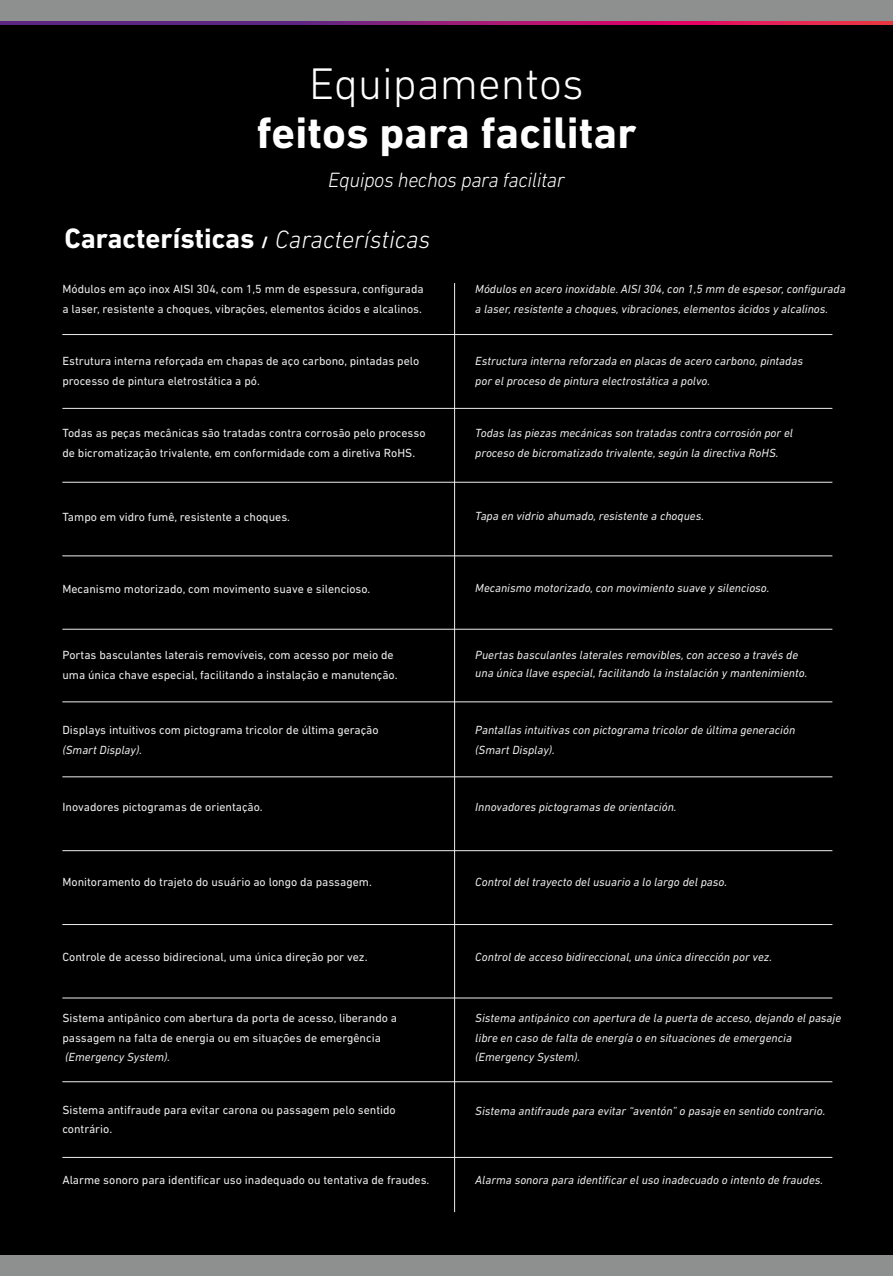
<style>
.page{position:relative;width:893px;height:1276px;background:#000}
.page>*{position:absolute;margin:0;border:0;box-sizing:border-box;transform-origin:0 0}
.t1{font:700 45px "DIN Next LT Pro";color:#fff}
.t2{font:300 45px "DIN Next LT Pro";color:#fff}
.t3{font:700 28.5px "DIN Next LT Pro";color:#fff}
.t4{font:italic 300 21px "DIN Next LT Pro";letter-spacing:-.02em;color:#fff}
.t5{font:italic 12px/19.5px "DIN Next LT Pro";color:#ededed}
.t6{font:12px/19.5px "DIN Next LT Pro";color:#ededed}
.s1{font-size:16.5px}
.s2{font-weight:300;font-style:italic;font-size:25.5px}
</style>
<div class="page">
<hr style="left:454px;top:283px;width:1px;height:929px;background:#ededed">
<div style="left:0;top:1256px;width:893px;height:20px;background:#8e9090"></div>
<hr style="left:62px;top:334px;width:770px;height:1px;background:#ededed">
<hr style="left:62px;top:408px;width:770px;height:1px;background:#ededed">
<hr style="left:62px;top:482px;width:770px;height:1px;background:#ededed">
<hr style="left:62px;top:555px;width:770px;height:1px;background:#ededed">
<hr style="left:62px;top:629px;width:770px;height:1px;background:#ededed">
<hr style="left:62px;top:701px;width:770px;height:1px;background:#ededed">
<hr style="left:62px;top:776px;width:770px;height:1px;background:#ededed">
<hr style="left:62px;top:850px;width:770px;height:1px;background:#ededed">
<hr style="left:62px;top:924px;width:770px;height:1px;background:#ededed">
<hr style="left:62px;top:997px;width:770px;height:1px;background:#ededed">
<hr style="left:62px;top:1081px;width:770px;height:1px;background:#ededed">
<hr style="left:62px;top:1157px;width:770px;height:1px;background:#ededed">
<svg style="left:0;top:20px;width:893px;height:5px;background:#993477"></svg>
<div style="left:0;top:0;width:893px;height:20px;background:#8e9090"></div>
<h1 class="t2" style="left:309px;top:57px;width:276px">Equipamentos</h1>
<h1 class="t1" style="left:256px;top:106px;width:381px">feitos para facilitar</h1>
<h3 class="t4" style="left:328px;top:168px;width:238px">Equipos hechos para facilitar</h3>
<h2 class="t3" style="left:65px;top:222px;width:367px">Características <span class="s1">/</span> <span class="s2">Características</span></h2>
<p class="t6" style="left:62px;top:279px;width:363px">Módulos em aço inox AISI 304, com 1,5 mm de espessura, configurada a laser, resistente a choques, vibrações, elementos ácidos e alcalinos.</p>
<p class="t5" style="left:475px;top:279px;width:372px">Módulos en acero inoxidable. AISI 304, con 1,5 mm de espesor, configurada a laser, resistente a choques, vibraciones, elementos ácidos y alcalinos.</p>
<p class="t6" style="left:62px;top:351px;width:358px">Estrutura interna reforçada em chapas de aço carbono, pintadas pelo processo de pintura eletrostática a pó.</p>
<p class="t5" style="left:475px;top:351px;width:329px">Estructura interna reforzada en placas de acero carbono, pintadas por el proceso de pintura electrostática a polvo.</p>
<p class="t6" style="left:62px;top:423px;width:365px">Todas as peças mecânicas são tratadas contra corrosão pelo processo de bicromatização trivalente, em conformidade com a diretiva RoHS.</p>
<p class="t5" style="left:475px;top:423px;width:319px">Todas las piezas mecánicas son tratadas contra corrosión por el proceso de bicromatizado trivalente, según la directiva RoHS.</p>
<p class="t6" style="left:62px;top:507px;width:229px">Tampo em vidro fumê, resistente a choques.</p>
<p class="t5" style="left:475px;top:506px;width:230px">Tapa en vidrio ahumado, resistente a choques.</p>
<p class="t6" style="left:62px;top:579px;width:310px">Mecanismo motorizado, com movimento suave e silencioso.</p>
<p class="t5" style="left:475px;top:578px;width:296px">Mecanismo motorizado, con movimiento suave y silencioso.</p>
<p class="t6" style="left:62px;top:645px;width:337px">Portas basculantes laterais removíveis, com acesso por meio de uma única chave especial, facilitando a instalação e manutenção.</p>
<p class="t5" style="left:475px;top:646px;width:334px;line-height:18px">Puertas basculantes laterales removibles, con acceso a través de una única llave especial, facilitando la instalación y mantenimiento.</p>
<p class="t6" style="left:62px;top:720px;width:318px">Displays intuitivos com pictograma tricolor de última geração</p>
<p class="t5" style="left:62px;top:740px;width:81px">(Smart Display).</p>
<p class="t5" style="left:475px;top:720px;width:321px">Pantallas intuitivas con pictograma tricolor de última generación (Smart Display).</p>
<p class="t6" style="left:62px;top:797px;width:202px">Inovadores pictogramas de orientação.</p>
<p class="t5" style="left:475px;top:797px;width:203px">Innovadores pictogramas de orientación.</p>
<p class="t6" style="left:62px;top:872px;width:311px">Monitoramento do trajeto do usuário ao longo da passagem.</p>
<p class="t5" style="left:475px;top:872px;width:253px">Control del trayecto del usuario a lo largo del paso.</p>
<p class="t6" style="left:62px;top:947px;width:307px">Controle de acesso bidirecional, uma única direção por vez.</p>
<p class="t5" style="left:475px;top:947px;width:298px">Control de acceso bidireccional, una única dirección por vez.</p>
<p class="t6" style="left:62px;top:1008px;width:336px">Sistema antipânico com abertura da porta de acesso, liberando a passagem na falta de energia ou em situações de emergência</p>
<p class="t5" style="left:65px;top:1047px;width:106px">(Emergency System).</p>
<p class="t5" style="left:475px;top:1008px;width:367px">Sistema antipánico con apertura de la puerta de acceso, dejando el pasaje libre en caso de falta de energía o en situaciones de emergencia (Emergency System).</p>
<p class="t6" style="left:62px;top:1100px;width:335px">Sistema antifraude para evitar carona ou passagem pelo sentido contrário.</p>
<p class="t5" style="left:475px;top:1101px;width:352px">Sistema antifraude para evitar “aventón” o pasaje en sentido contrario.</p>
<p class="t6" style="left:62px;top:1170px;width:369px">Alarme sonoro para identificar uso inadequado ou tentativa de fraudes.</p>
<p class="t5" style="left:475px;top:1170px;width:349px">Alarma sonora para identificar el uso inadecuado o intento de fraudes.</p>
</div>
